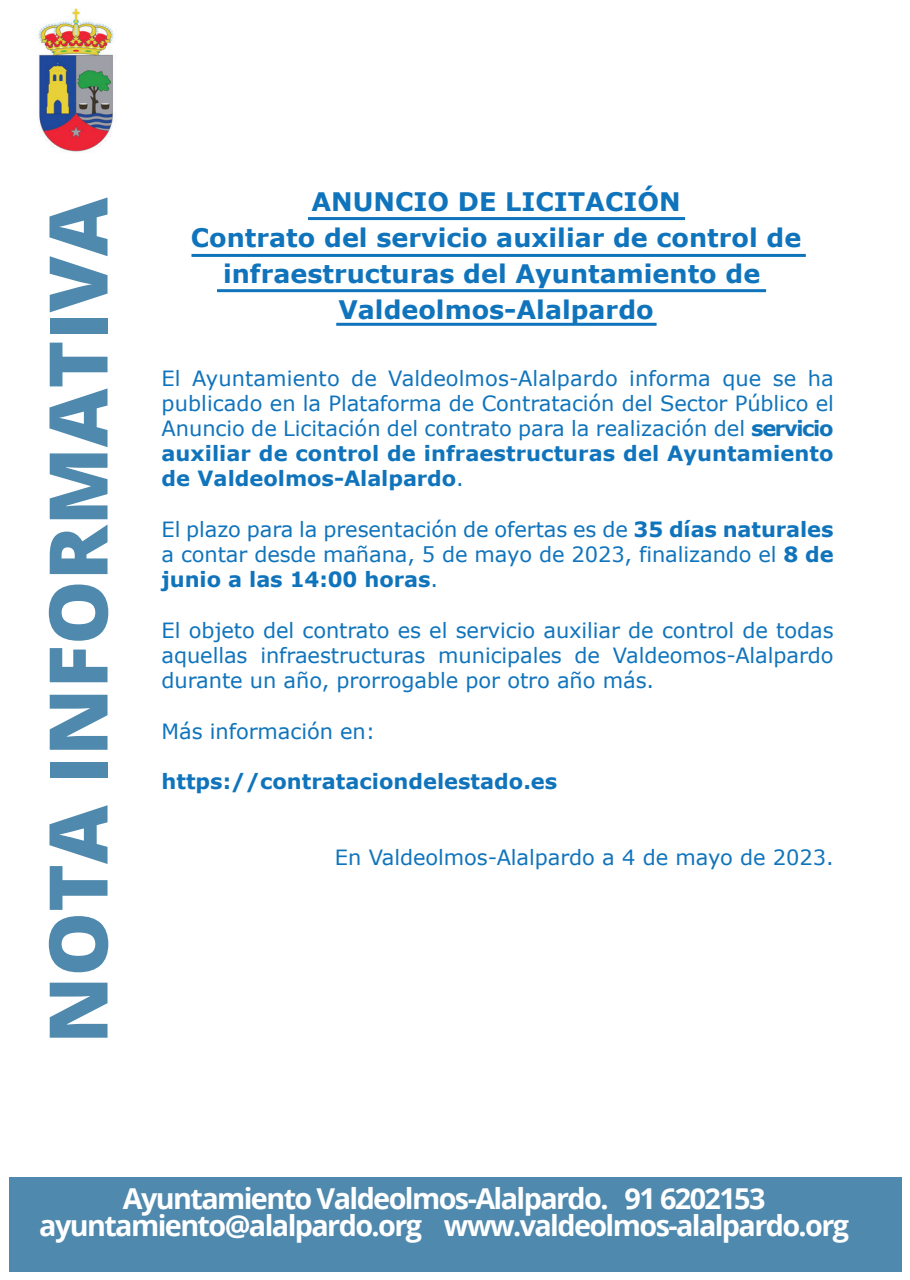
<style>
.page{position:relative;width:910px;height:1280px;background:#fff}
.page>*{position:absolute;margin:0;border:0;box-sizing:border-box;transform-origin:0 0}
.t1{font:800 81px "Open Sans";color:#4f89ae}
.t2{font:700 28.8px/27px "Open Sans";letter-spacing:-.055em;color:#fff;text-align:center}
.t3{font:700 25.5px/36px "Verdana";color:#1074bc;text-align:center}
.t4{font:21px/25.2px "Verdana";letter-spacing:-.005em;color:#1074bc;text-align:justify}
.t5{font:700 21px "Verdana";color:#1074bc}
.s1{font-weight:700}
</style>
<div class="page">
<img style="left:38px;top:8px;width:76px;height:144px">
<div style="left:9px;top:1177px;width:892px;height:94px;background:#4f89ae"></div>
<hr style="left:308px;top:217px;width:377px;height:3px;background:#1074bc">
<hr style="left:192px;top:254px;width:614px;height:3px;background:#1074bc">
<hr style="left:217px;top:289px;width:549px;height:3px;background:#1074bc">
<hr style="left:336px;top:323px;width:321px;height:3px;background:#1074bc">
<h1 class="t1" style="left:16px;top:1044px;width:848px;rotate:-90deg">NOTA INFORMATIVA</h1>
<p class="t3" style="left:191px;top:183px;width:612px">ANUNCIO DE LICITACIÓN<br>Contrato del servicio auxiliar de control de infraestructuras del Ayuntamiento de<br>Valdeolmos-Alalpardo</p>
<p class="t4" style="left:162px;top:365px;width:674px">El Ayuntamiento de Valdeolmos-Alalpardo informa que se ha publicado en la Plataforma de Contratación del Sector Público el Anuncio de Licitación del contrato para la realización del <span class="s1">servicio auxiliar de control de infraestructuras del Ayuntamiento de Valdeolmos-Alalpardo</span>.</p>
<p class="t4" style="left:162px;top:516px;width:674px">El plazo para la presentación de ofertas es de <span class="s1">35 días naturales </span>a contar desde mañana, 5 de mayo de 2023, finalizando el <span class="s1">8 de junio a las 14:00 horas</span>.</p>
<p class="t4" style="left:162px;top:617px;width:674px">El objeto del contrato es el servicio auxiliar de control de todas aquellas infraestructuras municipales de Valdeomos-Alalpardo durante un año, prorrogable por otro año más.</p>
<p class="t4" style="left:162px;top:718px;width:215px">Más información en:</p>
<p class="t5" style="left:162px;top:766px;width:397px">https://contrataciondelestado.es</p>
<p class="t4" style="left:335px;top:844px;width:500px">En Valdeolmos-Alalpardo a 4 de mayo de 2023.</p>
<h2 class="t2" style="left:39px;top:1184px;width:811px">Ayuntamiento Valdeolmos-Alalpardo. 91 6202153 ayuntamiento@alalpardo.org www.valdeolmos-alalpardo.org</h2>
</div>
